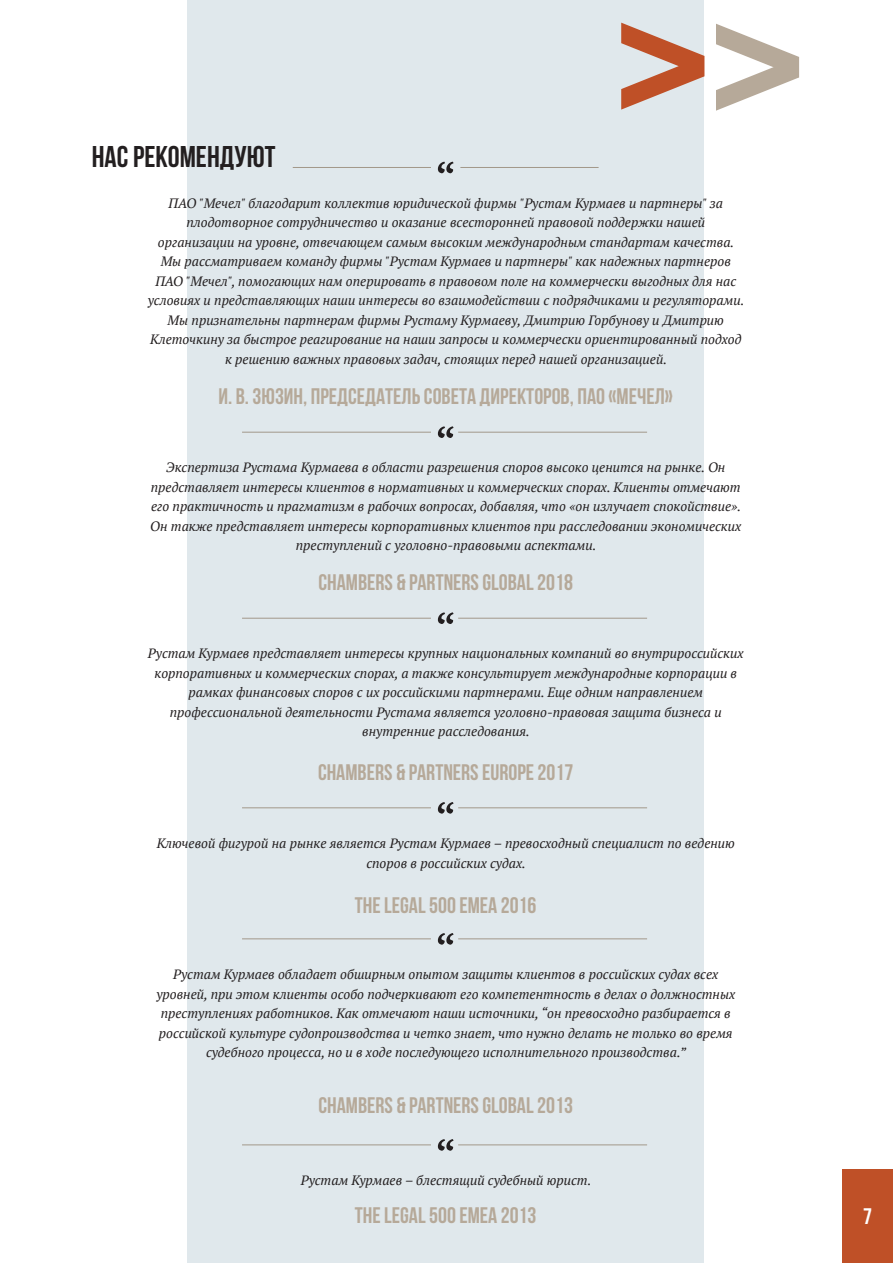
<style>
.page{position:relative;width:893px;height:1263px;background:#fff}
.page>*{position:absolute;margin:0;border:0;box-sizing:border-box;transform-origin:0 0}
.t1{font:700 30px "Bebas Neue";color:#231f20}
.t2{font:700 22.5px "Bebas Neue";color:#b6a999}
.t3{font:700 22.5px "Bebas Neue";color:#fff}
.t4{font:italic 13.5px/19.5px "PT Serif";color:#231f20;text-align:center}
</style>
<div class="page">
<div style="left:842px;top:1169px;width:51px;height:94px;background:#bf5027"></div>
<div style="left:187px;top:0;width:517px;height:1263px;background:#e0e8ec"></div>
<svg style="left:438px;top:162px;width:16px;height:11px"></svg>
<hr style="left:293px;top:167px;width:138px;height:1px;background:#a2988a">
<hr style="left:460px;top:167px;width:139px;height:1px;background:#a2988a">
<svg style="left:438px;top:426px;width:16px;height:12px"></svg>
<hr style="left:242px;top:432px;width:189px;height:1px;background:#a2988a">
<hr style="left:458px;top:432px;width:189px;height:1px;background:#a2988a">
<svg style="left:438px;top:612px;width:16px;height:12px"></svg>
<hr style="left:242px;top:618px;width:189px;height:1px;background:#a2988a">
<hr style="left:458px;top:618px;width:189px;height:1px;background:#a2988a">
<svg style="left:438px;top:933px;width:16px;height:12px"></svg>
<hr style="left:242px;top:938px;width:189px;height:1px;background:#a2988a">
<hr style="left:458px;top:938px;width:189px;height:1px;background:#a2988a">
<svg style="left:438px;top:802px;width:16px;height:12px"></svg>
<hr style="left:242px;top:807px;width:189px;height:1px;background:#a2988a">
<hr style="left:458px;top:807px;width:189px;height:1px;background:#a2988a">
<svg style="left:438px;top:1139px;width:16px;height:12px"></svg>
<hr style="left:242px;top:1144px;width:189px;height:1px;background:#a2988a">
<hr style="left:458px;top:1144px;width:189px;height:1px;background:#a2988a">
<svg style="left:621px;top:23px;width:83px;height:87px"></svg>
<svg style="left:716px;top:24px;width:83px;height:87px"></svg>
<h1 class="t1" style="left:92px;top:140px;width:185px">НАС РЕКОМЕНДУЮТ</h1>
<p class="t4" style="left:148px;top:193px;width:598px">ПАО "Мечел" благодарит коллектив юридической фирмы "Рустам Курмаев и партнеры" за плодотворное сотрудничество и оказание всесторонней правовой поддержки нашей организации на уровне, отвечающем самым высоким международным стандартам качества.<br>Мы рассматриваем команду фирмы "Рустам Курмаев и партнеры" как надежных партнеров ПАО "Мечел", помогающих нам оперировать в правовом поле на коммерчески выгодных для нас условиях и представляющих наши интересы во взаимодействии с подрядчиками и регуляторами.<br>Мы признательны партнерам фирмы Рустаму Курмаеву, Дмитрию Горбунову и Дмитрию Клеточкину за быстрое реагирование на наши запросы и коммерчески ориентированный подход к решению важных правовых задач, стоящих перед нашей организацией.</p>
<h2 class="t2" style="left:219px;top:384px;width:456px">И. В. ЗЮЗИН, ПРЕДСЕДАТЕЛЬ СОВЕТА ДИРЕКТОРОВ, ПАО «МЕЧЕЛ»</h2>
<p class="t4" style="left:150px;top:458px;width:592px">Экспертиза Рустама Курмаева в области разрешения споров высоко ценится на рынке. Он представляет интересы клиентов в нормативных и коммерческих спорах. Клиенты отмечают его практичность и прагматизм в рабочих вопросах, добавляя, что «он излучает спокойствие».<br>Он также представляет интересы корпоративных клиентов при расследовании экономических преступлений с уголовно-правовыми аспектами.</p>
<h2 class="t2" style="left:318px;top:570px;width:256px">CHAMBERS &amp; PARTNERS GLOBAL 2018</h2>
<p class="t4" style="left:148px;top:644px;width:597px">Рустам Курмаев представляет интересы крупных национальных компаний во внутрироссийских корпоративных и коммерческих спорах, а также консультирует международные корпорации в рамках финансовых споров с их российскими партнерами. Еще одним направлением профессиональной деятельности Рустама является уголовно-правовая защита бизнеса и внутренние расследования.</p>
<h2 class="t2" style="left:318px;top:760px;width:257px">CHAMBERS &amp; PARTNERS EUROPE 2017</h2>
<p class="t4" style="left:157px;top:833px;width:580px">Ключевой фигурой на рынке является Рустам Курмаев – превосходный специалист по ведению споров в российских судах.</p>
<h2 class="t2" style="left:355px;top:892px;width:183px">THE LEGAL 500 EMEA 2016</h2>
<p class="t4" style="left:156px;top:964px;width:580px">Рустам Курмаев обладает обширным опытом защиты клиентов в российских судах всех уровней, при этом клиенты особо подчеркивают его компетентность в делах о должностных преступлениях работников. Как отмечают наши источники, “он превосходно разбирается в российской культуре судопроизводства и четко знает, что нужно делать не только во время судебного процесса, но и в ходе последующего исполнительного производства.”</p>
<h2 class="t2" style="left:318px;top:1092px;width:256px">CHAMBERS &amp; PARTNERS GLOBAL 2013</h2>
<p class="t4" style="left:301px;top:1170px;width:292px">Рустам Курмаев – блестящий судебный юрист.</p>
<h2 class="t2" style="left:355px;top:1203px;width:183px">THE LEGAL 500 EMEA 2013</h2>
<h2 class="t3" style="left:863px;top:1204px;width:10px">7</h2>
</div>
